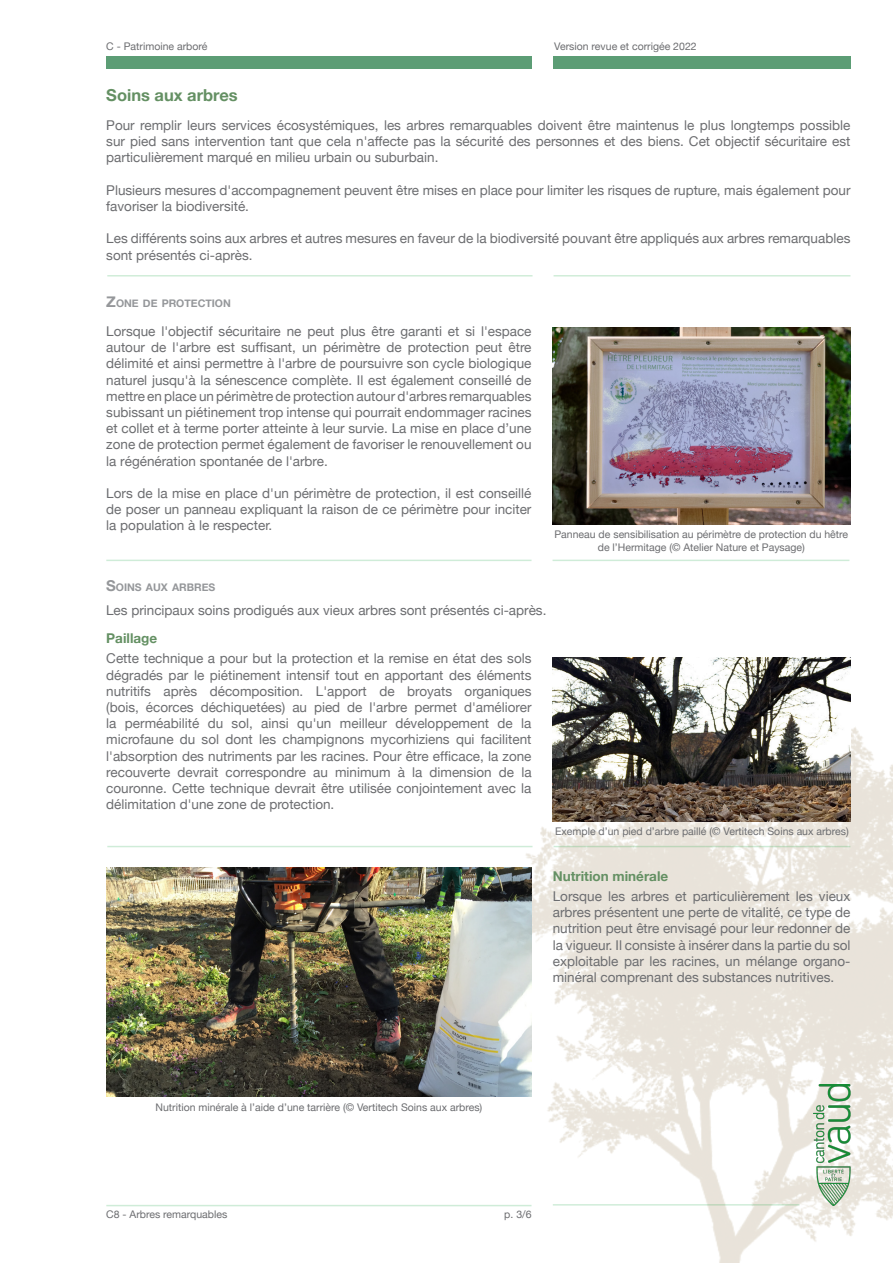
<style>
.page{position:relative;width:893px;height:1263px;background:#fff}
.page>*{position:absolute;margin:0;border:0;box-sizing:border-box;transform-origin:0 0}
.Titres_1_-_Verts{font:700 16.5px "Helvetica Neue";color:#649063}
.Contenu{font:13.5px/16.2px "Helvetica Neue";color:#6c6d70;text-align:justify}
.Titres_3_-_Vert{font:700 13.5px "Helvetica Neue";color:#649063}
.Légende{font:10.5px/12.6px "Helvetica Neue";color:#6c6d70;text-align:center}
.Titre_2_-_Gris{font:700 10.5px "Helvetica Neue";color:#95979a}
.s1{font-size:15px}
</style>
<div class="page">
<img style="left:503px;top:657px;width:390px;height:606px">
<hr style="left:106px;top:1205px;width:425px;height:1px;background:#0ea139">
<hr style="left:553px;top:1204px;width:246px;height:1px;background:#0ea139">
<div style="left:553px;top:56px;width:297px;height:13px;background:#5c9d75"></div>
<div style="left:106px;top:56px;width:425px;height:13px;background:#5c9d75"></div>
<img style="left:813px;top:1084px;width:37px;height:121px">
<hr style="left:107px;top:275px;width:426px;height:1px;background:#0ea139">
<hr style="left:554px;top:275px;width:296px;height:1px;background:#0ea139">
<img style="left:553px;top:327px;width:297px;height:197px">
<hr style="left:106px;top:560px;width:425px;height:1px;background:#0ea139">
<hr style="left:552px;top:560px;width:297px;height:1px;background:#0ea139">
<img style="left:553px;top:657px;width:297px;height:165px">
<hr style="left:107px;top:846px;width:426px;height:1px;background:#0ea139">
<hr style="left:554px;top:846px;width:296px;height:1px;background:#0ea139">
<img style="left:106px;top:867px;width:425px;height:230px">
<p class="Légende" style="left:106px;top:40px;width:103px">C - Patrimoine arboré</p>
<p class="Légende" style="left:554px;top:40px;width:144px">Version revue et corrigée 2022</p>
<p class="Titres_1_-_Verts" style="left:106px;top:85px;width:133px">Soins aux arbres</p>
<p class="Contenu" style="left:106px;top:117px;width:746px">Pour remplir leurs services écosystémiques, les arbres remarquables doivent être maintenus le plus longtemps possible sur pied sans intervention tant que cela n'affecte pas la sécurité des personnes et des biens. Cet objectif sécuritaire est particulièrement marqué en milieu urbain ou suburbain.</p>
<p class="Contenu" style="left:106px;top:182px;width:746px">Plusieurs mesures d'accompagnement peuvent être mises en place pour limiter les risques de rupture, mais également pour favoriser la biodiversité.</p>
<p class="Contenu" style="left:106px;top:230px;width:746px">Les différents soins aux arbres et autres mesures en faveur de la biodiversité pouvant être appliqués aux arbres remarquables sont présentés ci-après.</p>
<p class="Titre_2_-_Gris" style="left:106px;top:297px;width:126px"><span class="s1">Z</span>ONE DE PROTECTION</p>
<p class="Contenu" style="left:106px;top:323px;width:427px">Lorsque l'objectif sécuritaire ne peut plus être garanti et si l'espace autour de l'arbre est suffisant, un périmètre de protection peut être délimité et ainsi permettre à l'arbre de poursuivre son cycle biologique naturel jusqu'à la sénescence complète. Il est également conseillé de mettre en place un périmètre de protection autour d'arbres remarquables subissant un piétinement trop intense qui pourrait endommager racines et collet et à terme porter atteinte à leur survie. La mise en place d’une zone de protection permet également de favoriser le renouvellement ou la régénération spontanée de l'arbre.</p>
<p class="Contenu" style="left:106px;top:485px;width:427px">Lors de la mise en place d'un périmètre de protection, il est conseillé de poser un panneau expliquant la raison de ce périmètre pour inciter la population à le respecter.</p>
<p class="Légende" style="left:554px;top:528px;width:295px">Panneau de sensibilisation au périmètre de protection du hêtre de l’Hermitage (© Atelier Nature et Paysage)</p>
<p class="Titre_2_-_Gris" style="left:106px;top:580px;width:111px"><span class="s1">S</span>OINS AUX ARBRES</p>
<p class="Contenu" style="left:106px;top:602px;width:442px">Les principaux soins prodigués aux vieux arbres sont présentés ci-après.</p>
<p class="Titres_3_-_Vert" style="left:106px;top:630px;width:52px">Paillage</p>
<p class="Contenu" style="left:106px;top:650px;width:427px">Cette technique a pour but la protection et la remise en état des sols dégradés par le piétinement intensif tout en apportant des éléments nutritifs après décomposition. L'apport de broyats organiques (bois, écorces déchiquetées) au pied de l'arbre permet d'améliorer la perméabilité du sol, ainsi qu'un meilleur développement de la microfaune du sol dont les champignons mycorhiziens qui facilitent l'absorption des nutriments par les racines. Pour être efficace, la zone recouverte devrait correspondre au minimum à la dimension de la couronne. Cette technique devrait être utilisée conjointement avec la délimitation d'une zone de protection.</p>
<p class="Légende" style="left:555px;top:824px;width:295px">Exemple d’un pied d’arbre paillé (© Vertitech Soins aux arbres)</p>
<p class="Titres_3_-_Vert" style="left:553px;top:867px;width:117px">Nutrition minérale</p>
<p class="Contenu" style="left:553px;top:888px;width:299px">Lorsque les arbres et particulièrement les vieux arbres présentent une perte de vitalité, ce type de nutrition peut être envisagé pour leur redonner de la vigueur. Il consiste à insérer dans la partie du sol exploitable par les racines, un mélange organo&shy;minéral comprenant des substances nutritives.</p>
<p class="Légende" style="left:156px;top:1101px;width:328px">Nutrition minérale à l’aide d’une tarrière (© Vertitech Soins aux arbres)</p>
<p class="Légende" style="left:106px;top:1207px;width:122px">C8 - Arbres remarquables</p>
<p class="Légende" style="left:504px;top:1207px;width:29px">p. 3/6</p>
</div>
